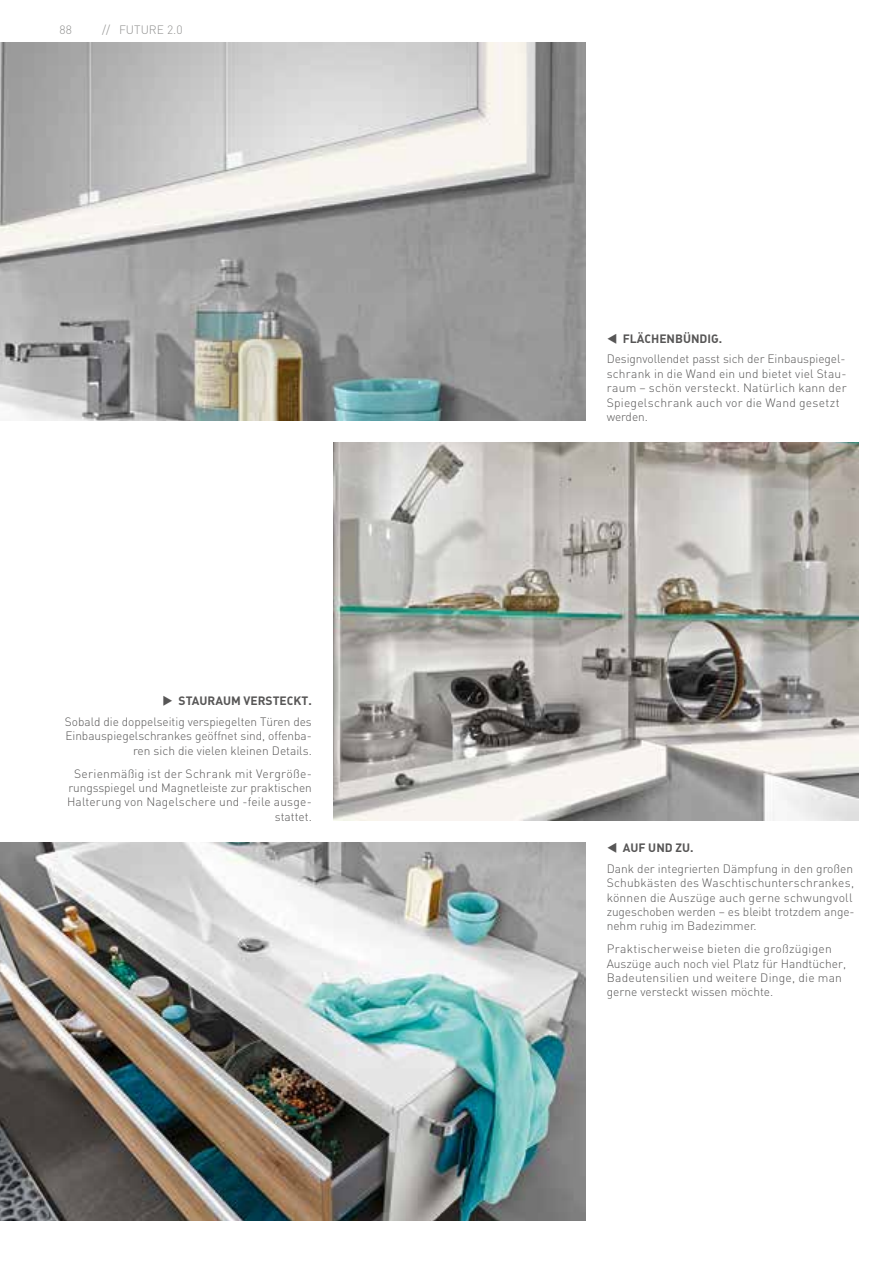
<style>
.page{position:relative;width:893px;height:1263px;background:#fff}
.page>*{position:absolute;margin:0;border:0;box-sizing:border-box;transform-origin:0 0}
.t1{font:300 12px/14.4px "DIN";color:#575656}
.t2{font:300 12px/14.4px "DIN";letter-spacing:.02em;color:#575656}
.t3{font:300 12px "DIN";color:#929291}
.s1{font-weight:700}
</style>
<div class="page">
<img style="left:0;top:43px;width:585px;height:378px">
<img style="left:333px;top:442px;width:526px;height:379px">
<img style="left:0;top:842px;width:585px;height:378px">
<p class="t3" style="left:60px;top:22px;width:14px">88</p>
<p class="t3" style="left:102px;top:22px;width:82px">// FUTURE 2.0</p>
<p class="t1" style="left:65px;top:690px;width:248px;line-height:20.9px;text-align:right">◆ <span class="s1">STAURAUM VERSTECKT.<br></span>Sobald die doppelseitig verspiegelten Türen des</p>
<p class="t1" style="left:65px;top:728px;width:248px;text-align:right">Einbauspiegelschrankes geöffnet sind, offenba&shy;ren sich die vielen kleinen Details.</p>
<p class="t1" style="left:67px;top:766px;width:246px;text-align:right">Serienmäßig ist der Schrank mit Vergröße&shy;rungsspiegel und Magnetleiste zur praktischen Halterung von Nagelschere und -feile ausge&shy;stattet.</p>
<p class="t1" style="left:607px;top:328px;width:238px;line-height:20.7px">▼ <span class="s1">FLÄCHENBÜNDIG.<br></span>Designvollendet passt sich der Einbauspiegel-</p>
<p class="t2" style="left:607px;top:366px;width:242px">schrank in die Wand ein und bietet viel Stau&shy;raum – schön versteckt. Natürlich kann der Spiegelschrank auch vor die Wand gesetzt werden.</p>
<p class="t1" style="left:607px;top:837px;width:248px;line-height:20.7px">▼ <span class="s1">AUF UND ZU.<br></span>Dank der integrierten Dämpfung in den großen</p>
<p class="t1" style="left:607px;top:875px;width:249px">Schubkästen des Waschtischunterschrankes, können die Auszüge auch gerne schwungvoll zugeschoben werden – es bleibt trotzdem ange&shy;nehm ruhig im Badezimmer.</p>
<p class="t1" style="left:607px;top:942px;width:241px">Praktischerweise bieten die großzügigen Auszüge auch noch viel Platz für Handtücher, Badeutensilien und weitere Dinge, die man gerne versteckt wissen möchte.</p>
</div>
